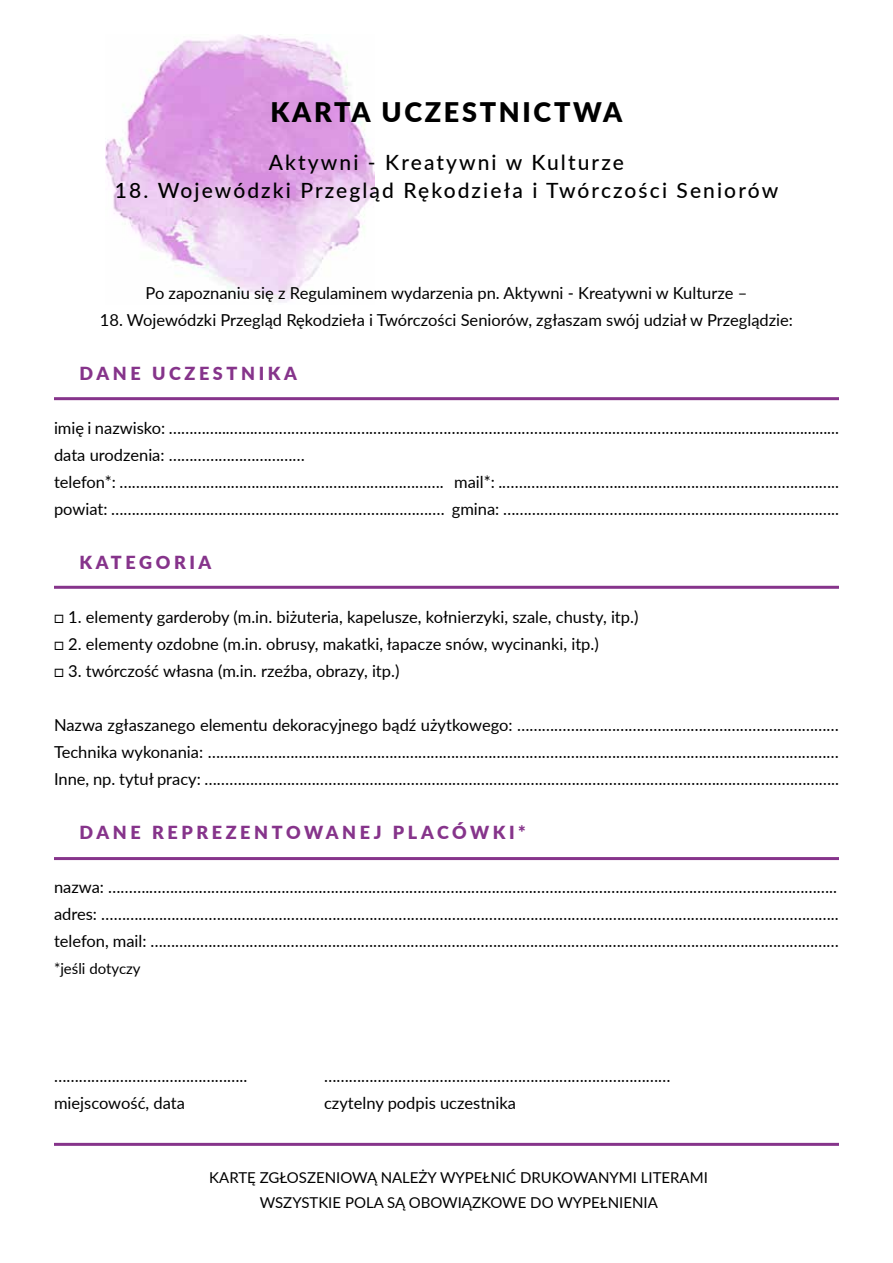
<style>
.page{position:relative;width:893px;height:1263px;background:#fff}
.page>*{position:absolute;margin:0;border:0;box-sizing:border-box;transform-origin:0 0}
.t1{font:900 27px "Lato";letter-spacing:.1em;color:#000}
.t2{font:500 21px "Lato";letter-spacing:.1em;color:#000}
.t3{font:900 18px "Lato";letter-spacing:.2em;color:#86348b}
.t4{font:16.5px/27px "Lato";color:#000;text-align:justify}
.t5{font:15px/25.5px "Lato";color:#000;text-align:center}
</style>
<div class="page">
<img style="left:106px;top:34px;width:268px;height:269px">
<hr style="left:54px;top:397px;width:785px;height:3px;background:#86348b">
<hr style="left:54px;top:586px;width:785px;height:3px;background:#86348b">
<hr style="left:54px;top:857px;width:785px;height:3px;background:#86348b">
<hr style="left:54px;top:1143px;width:785px;height:3px;background:#86348b">
<h1 class="t1" style="left:271px;top:92px;width:353px">KARTA UCZESTNICTWA</h1>
<p class="t2" style="left:269px;top:147px;width:356px">Aktywni - Kreatywni w Kulturze</p>
<p class="t2" style="left:115px;top:176px;width:665px">18. Wojewódzki Przegląd Rękodzieła i Twórczości Seniorów</p>
<p class="t4" style="left:146px;top:279px;width:603px">Po zapoznaniu się z Regulaminem wydarzenia pn. Aktywni - Kreatywni w Kulturze –</p>
<p class="t4" style="left:100px;top:306px;width:695px">18. Wojewódzki Przegląd Rękodzieła i Twórczości Seniorów, zgłaszam swój udział w Przeglądzie:</p>
<p class="t3" style="left:80px;top:360px;width:219px">DANE UCZESTNIKA</p>
<p class="t4" style="left:54px;top:414px;width:786px;text-align:left">imię i nazwisko: …………...…...………………………..…………………………………………………..…………………................................... data urodzenia: ……………………………<br>telefon*: ……………………………..….……………….……..…………. mail*: .………………………..……..…….……………………………….. powiat: …………………………………………………………..…………. gmina: ………………...…………...…..…………………………………..</p>
<p class="t3" style="left:80px;top:549px;width:133px">KATEGORIA</p>
<p class="t4" style="left:54px;top:603px;width:586px">□ 1. elementy garderoby (m.in. biżuteria, kapelusze, kołnierzyki, szale, chusty, itp.)</p>
<p class="t4" style="left:54px;top:630px;width:546px">□ 2. elementy ozdobne (m.in. obrusy, makatki, łapacze snów, wycinanki, itp.)</p>
<p class="t4" style="left:54px;top:657px;width:347px">□ 3. twórczość własna (m.in. rzeźba, obrazy, itp.)</p>
<p class="t4" style="left:54px;top:711px;width:786px">Nazwa zgłaszanego elementu dekoracyjnego bądź użytkowego: …………………………………………………………………… Technika wykonania: ……………………………………………………………………………………………………………………………………… Inne, np. tytuł pracy: ……………………………………………………………………………………………………………..………………………..</p>
<p class="t3" style="left:80px;top:819px;width:448px">DANE REPREZENTOWANEJ PLACÓWKI*</p>
<p class="t4" style="left:54px;top:873px;width:786px">nazwa: ……….……………………………………………………………………………………………………..………….……………………………….. adres: ………………………………………………………………………………………………………………..…………………….…………………….. telefon, mail: ………………………………………………………………………………………………………………………………..…………………</p>
<p class="t5" style="left:54px;top:955px;width:88px">*jeśli dotyczy</p>
<p class="t4" style="left:54px;top:1062px;width:195px">………………………………………..</p>
<p class="t4" style="left:324px;top:1062px;width:348px">…………………………………………………………………………</p>
<p class="t4" style="left:54px;top:1089px;width:132px">miejscowość, data</p>
<p class="t4" style="left:324px;top:1089px;width:193px">czytelny podpis uczestnika</p>
<p class="t5" style="left:209px;top:1164px;width:500px">KARTĘ ZGŁOSZENIOWĄ NALEŻY WYPEŁNIĆ DRUKOWANYMI LITERAMI<br>WSZYSTKIE POLA SĄ OBOWIĄZKOWE DO WYPEŁNIENIA</p>
</div>
